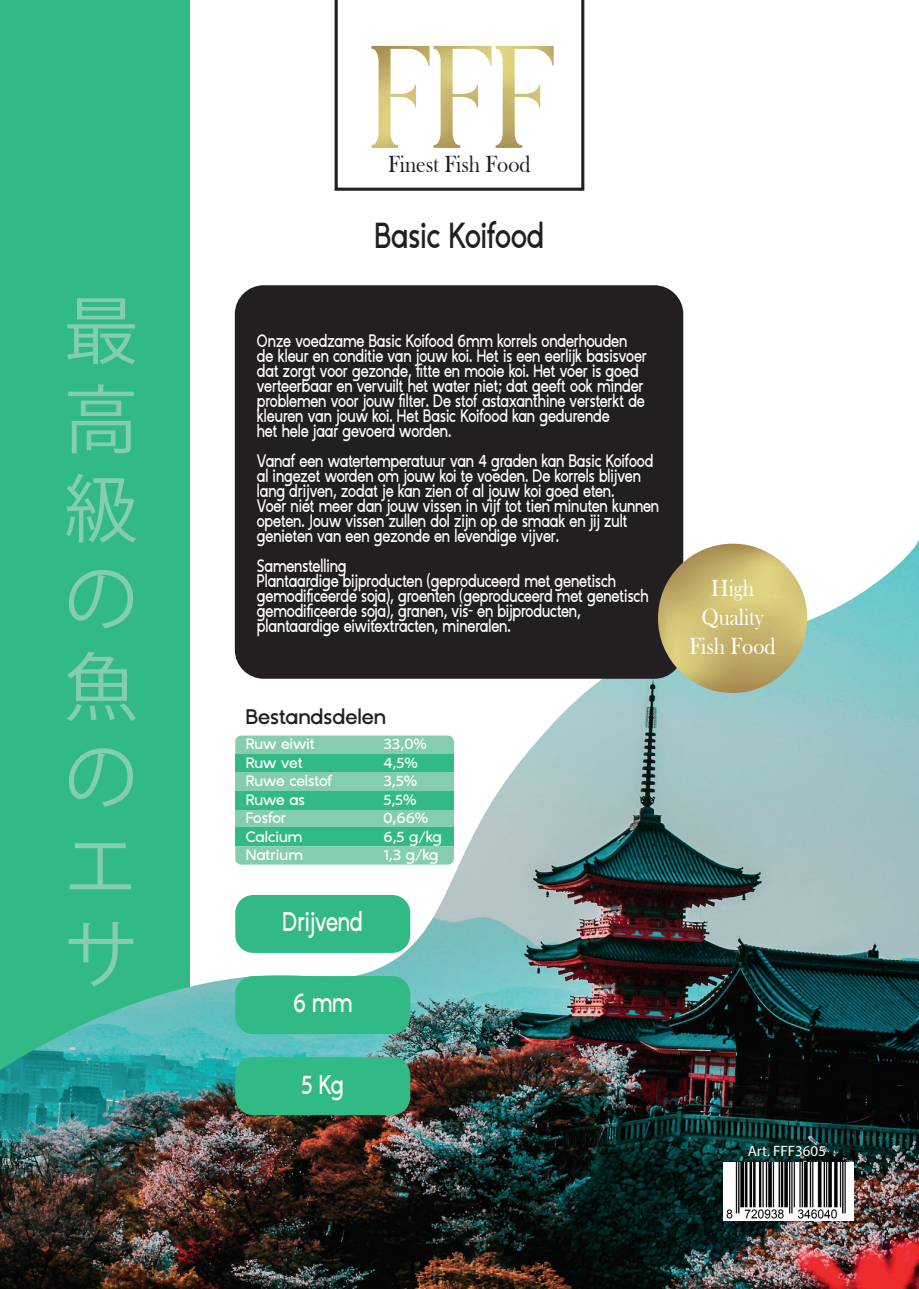
<style>
.page{position:relative;width:919px;height:1289px;background:#fff}
.page>*{position:absolute;margin:0;border:0;box-sizing:border-box;transform-origin:0 0}
.t1{font:74.25px/89.1px "Koz Go Pr 6 N";color:#85cdaf;text-align:justify}
.t2{font:600 36px "ZT Gatha";color:#231f20;scale:.77 1}
.t3{font:600 27px "ZT Gatha";letter-spacing:-.015em;color:#fff;scale:.77 1}
.t4{font:24px/28.8px "Bask Old Face";color:#fff;text-align:center;scale:.89 1}
.t5{font:24px "Bask Old Face";color:#231f20;scale:.89 1}
.t6{font:600 21px "ZT Gatha";color:#231f20}
.t7{font:600 18px/15px "ZT Gatha";color:#fff;scale:.77 1}
.t8{font:600 15px "ZT Gatha";color:#fff}
.t9{font:15px "Myriad Pro";color:#fff}
</style>
<div class="page">
<div style="left:0;top:0;width:189px;height:1276px;background:#31b986"></div>
<img style="left:0;top:539px;width:918px;height:749px">
<img style="left:723px;top:1162px;width:130px;height:58px">
<div style="left:235px;top:285px;width:448px;height:393px;background:#231f20;border-radius:29px"></div>
<div style="left:235px;top:735px;width:219px;height:19px;background:#85cdaf"></div>
<div style="left:235px;top:754px;width:219px;height:18px;background:#31b986"></div>
<div style="left:235px;top:772px;width:219px;height:19px;background:#85cdaf"></div>
<div style="left:235px;top:809px;width:219px;height:18px;background:#85cdaf"></div>
<div style="left:235px;top:790px;width:219px;height:19px;background:#31b986"></div>
<div style="left:235px;top:827px;width:219px;height:19px;background:#31b986"></div>
<div style="left:235px;top:846px;width:219px;height:18px;background:#85cdaf"></div>
<div style="left:235px;top:1057px;width:175px;height:58px;background:#31b986;border-radius:18px"></div>
<div style="left:235px;top:976px;width:175px;height:58px;background:#31b986;border-radius:18px"></div>
<div style="left:235px;top:895px;width:175px;height:57px;background:#31b986;border-radius:18px"></div>
<svg style="left:334px;top:0;width:250px;height:191px"></svg>
<img style="left:371px;top:46px;width:182px;height:102px">
<img style="left:658px;top:543px;width:149px;height:150px;border-radius:75px">
<h1 class="t1" style="left:63px;top:288px;width:77px">最高級の魚のエサ</h1>
<h3 class="t5" style="left:388px;top:151px;width:162px">Finest Fish Food</h3>
<h2 class="t2" style="left:375px;top:214px;width:221px">Basic Koifood</h2>
<p class="t7" style="left:257px;top:333px;width:508px">Onze voedzame Basic Koifood 6mm korrels onderhouden de kleur en conditie van jouw koi. Het is een eerlijk basisvoer dat zorgt voor gezonde, fitte en mooie koi. Het voer is goed verteerbaar en vervuilt het water niet; dat geeft ook minder problemen voor jouw filter. De stof astaxanthine versterkt de kleuren van jouw koi. Het Basic Koifood kan gedurende<br>het hele jaar gevoerd worden.</p>
<p class="t7" style="left:257px;top:453px;width:524px">Vanaf een watertemperatuur van 4 graden kan Basic Koifood al ingezet worden om jouw koi te voeden. De korrels blijven lang drijven, zodat je kan zien of al jouw koi goed eten.<br>Voer niet meer dan jouw vissen in vijf tot tien minuten kunnen opeten. Jouw vissen zullen dol zijn op de smaak en jij zult genieten van een gezonde en levendige vijver.</p>
<p class="t7" style="left:257px;top:558px;width:510px">Samenstelling<br>Plantaardige bijproducten (geproduceerd met genetisch gemodificeerde soja), groenten (geproduceerd met genetisch gemodificeerde soja), granen, vis- en bijproducten, plantaardige eiwitextracten, mineralen.</p>
<p class="t6" style="left:246px;top:704px;width:142px">Bestandsdelen</p>
<p class="t8" style="left:246px;top:735px;width:71px">Ruw eiwit</p>
<p class="t8" style="left:383px;top:735px;width:45px">33,0%</p>
<p class="t8" style="left:246px;top:753px;width:58px">Ruw vet</p>
<p class="t8" style="left:383px;top:753px;width:36px">4,5%</p>
<p class="t8" style="left:246px;top:772px;width:88px">Ruwe celstof</p>
<p class="t8" style="left:383px;top:772px;width:35px">3,5%</p>
<p class="t8" style="left:246px;top:790px;width:61px">Ruwe as</p>
<p class="t8" style="left:383px;top:790px;width:35px">5,5%</p>
<p class="t8" style="left:246px;top:809px;width:42px">Fosfor</p>
<p class="t8" style="left:383px;top:809px;width:46px">0,66%</p>
<p class="t8" style="left:246px;top:827px;width:58px">Calcium</p>
<p class="t8" style="left:383px;top:827px;width:60px">6,5 g/kg</p>
<p class="t8" style="left:246px;top:846px;width:59px">Natrium</p>
<p class="t8" style="left:383px;top:846px;width:57px">1,3 g/kg</p>
<h3 class="t3" style="left:282px;top:905px;width:106px">Drijvend</h3>
<h3 class="t3" style="left:293px;top:986px;width:79px">6 mm</h3>
<h3 class="t3" style="left:301px;top:1068px;width:56px">5 Kg</h3>
<h3 class="t4" style="left:689px;top:574px;width:98px">High<br>Quality<br>Fish Food</h3>
<p class="t9" style="left:747px;top:1141px;width:80px">Art. FFF3605</p>
</div>
